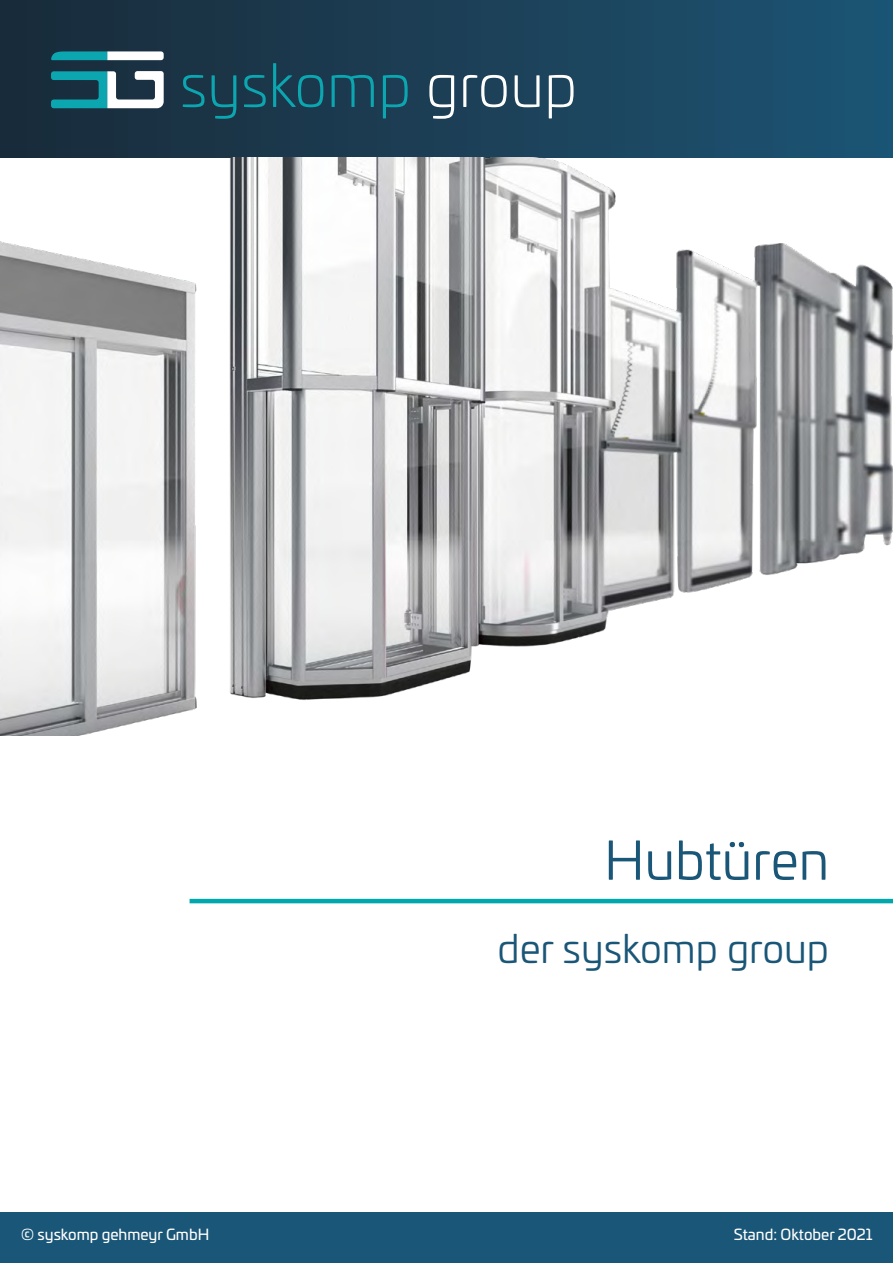
<style>
.page{position:relative;width:893px;height:1263px;background:#fff}
.page>*{position:absolute;margin:0;border:0;box-sizing:border-box;transform-origin:0 0}
.t1{font:300 59.1px "Univia Pro";color:#0ca6b0}
.t2{font:52.5px "Univia Pro";color:#1a5677}
.t3{font:39px "Univia Pro";color:#1a5677}
.t4{font:15px "Univia Pro";color:#fff}
.s1{color:#fff}
</style>
<div class="page">
<div style="left:0;top:1212px;width:893px;height:51px;background:#1a5677"></div>
<hr style="left:190px;top:899px;width:703px;height:4px;background:#00a8ab">
<div style="left:0;top:0;width:893px;height:157px;background:linear-gradient(to right,#1a2b39,#1c5474)"></div>
<svg style="left:51px;top:51px;width:113px;height:9px"></svg>
<svg style="left:51px;top:71px;width:113px;height:37px"></svg>
<img style="left:0;top:158px;width:893px;height:577px">
<h1 class="t1" style="left:180px;top:43px;width:399px">syskomp <span class="s1">group</span></h1>
<h2 class="t2" style="left:604px;top:822px;width:226px">Hubtüren</h2>
<h3 class="t3" style="left:498px;top:920px;width:333px">der syskomp group</h3>
<p class="t4" style="left:21px;top:1223px;width:189px">© syskomp gehmeyr GmbH</p>
<p class="t4" style="left:734px;top:1223px;width:140px">Stand: Oktober 2021</p>
</div>
